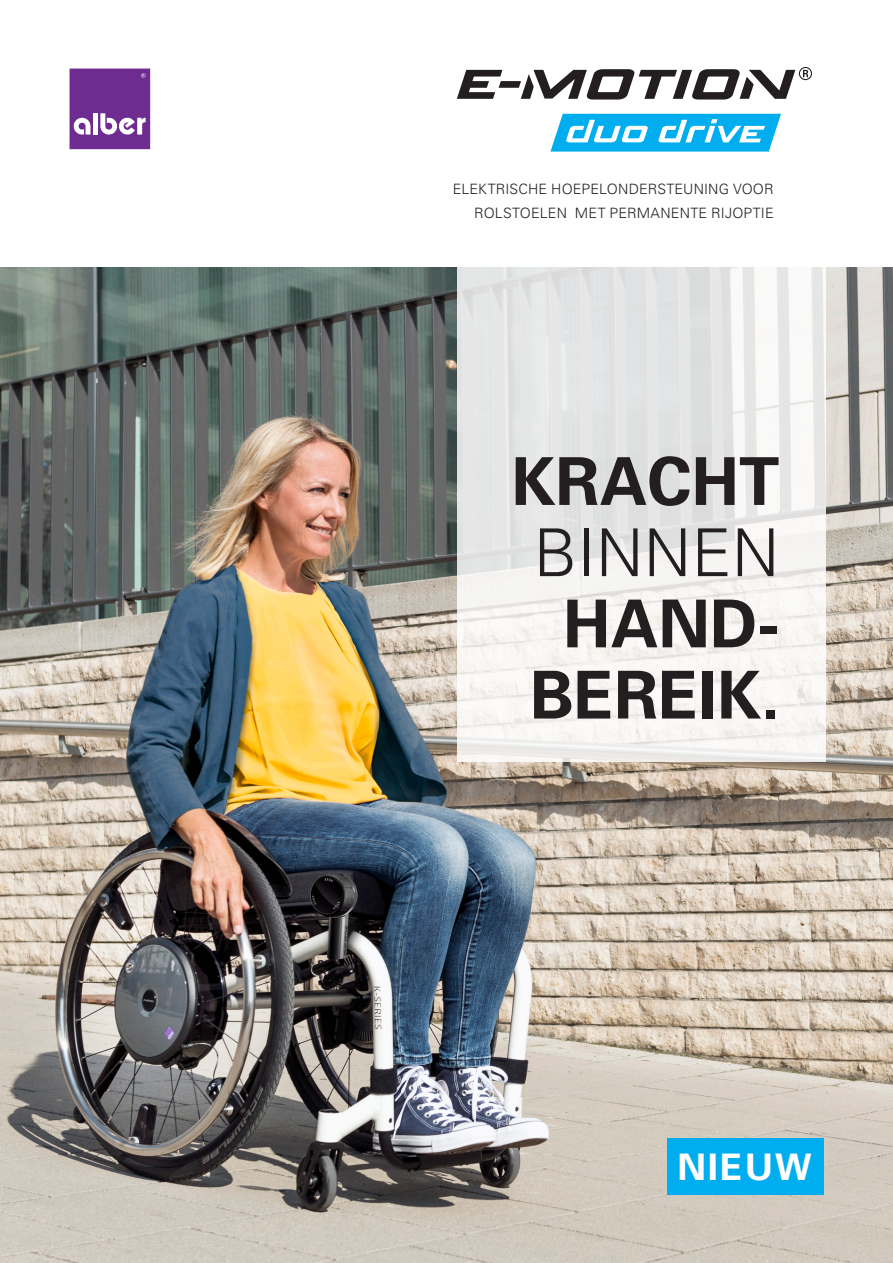
<style>
.page{position:relative;width:893px;height:1263px;background:#fff}
.page>*{position:absolute;margin:0;border:0;box-sizing:border-box;transform-origin:0 0}
.t1{font:700 66.15px/71.2px "Univers";color:#231f20;text-align:center}
.t2{font:300 66.15px "Univers";color:#231f20}
.t3{font:700 36.6px "Univers";letter-spacing:.06em;color:#fff}
.EE_Headline_dünn{font:300 14.25px/24px "Univers LT Std";letter-spacing:.01em;color:#231f20;text-align:right}
</style>
<div class="page">
<img style="left:0;top:268px;width:893px;height:995px">
<svg style="left:457px;top:267px;width:369px;height:494px"></svg>
<svg style="left:457px;top:67px;width:355px;height:33px"></svg>
<svg style="left:550px;top:114px;width:231px;height:38px"></svg>
<div style="left:70px;top:69px;width:80px;height:80px;background:#6e2c91"></div>
<svg style="left:73px;top:118px;width:17px;height:17px"></svg>
<div style="left:93px;top:113px;width:5px;height:22px;background:#fff"></div>
<svg style="left:100px;top:113px;width:46px;height:22px"></svg>
<svg style="left:141px;top:73px;width:5px;height:5px"></svg>
<div style="left:668px;top:1139px;width:156px;height:56px;background:#00aeef"></div>
<p class="EE_Headline_dünn" style="left:453px;top:177px;width:322px">ELEKTRISCHE HOEPELONDERSTEUNING VOOR<br>ROLSTOELEN MET PERMANENTE RIJOPTIE</p>
<p class="t1" style="left:511px;top:444px;width:270px">KRACHT</p>
<p class="t2" style="left:533px;top:513px;width:248px">BINNEN</p>
<p class="t1" style="left:530px;top:586px;width:251px">HAND-<br>BEREIK.</p>
<p class="t3" style="left:677px;top:1144px;width:136px">NIEUW</p>
</div>
